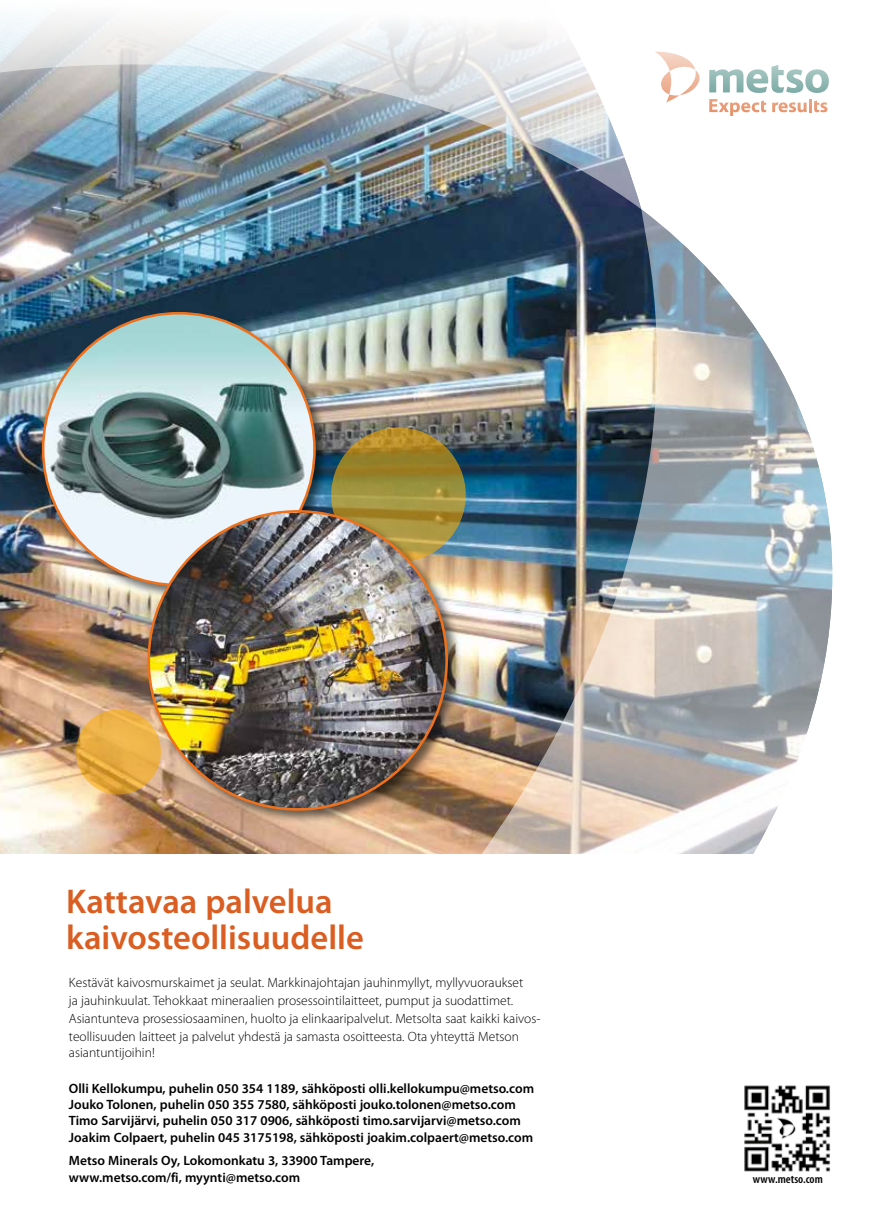
<style>
.page{position:relative;width:893px;height:1221px;background:#fff}
.page>*{position:absolute;margin:0;border:0;box-sizing:border-box;transform-origin:0 0}
.t1{font:600 34.5px/35.5px "Myriad Pro";color:#da5e22}
.t2{font:600 13.5px/16.4px "Myriad Pro";color:#000}
.t3{font:300 13.5px/17.9px "Myriad Pro";color:#000}
.t4{font:600 condensed 11.85px "Myriad Pro";color:#000;scale:1.05 1}
</style>
<div class="page">
<img style="left:0;top:17px;width:641px;height:192px">
<img style="left:0;top:209px;width:832px;height:645px">
<svg style="left:709px;top:65px;width:120px;height:28px"></svg>
<svg style="left:656px;top:52px;width:43px;height:50px"></svg>
<svg style="left:709px;top:99px;width:57px;height:17px"></svg>
<svg style="left:772px;top:99px;width:55px;height:13px"></svg>
<img style="left:744px;top:1085px;width:86px;height:87px">
<svg style="left:76px;top:709px;width:85px;height:85px;background:#e7ac43"></svg>
<div style="left:40px;top:310px;width:290px;height:290px;background:#000;opacity:.55"></div>
<img style="left:43px;top:313px;width:271px;height:272px;border-radius:136px">
<svg style="left:331px;top:427px;width:135px;height:135px;background:#a08b33"></svg>
<div style="left:145px;top:508px;width:317px;height:316px;background:#000;opacity:.55"></div>
<img style="left:149px;top:513px;width:298px;height:296px">
<h1 class="t1" style="left:66px;top:884px;width:299px">Kattavaa palvelua kaivosteollisuudelle</h1>
<p class="t3" style="left:69px;top:974px;width:473px">Kestävät kaivosmurskaimet ja seulat. Markkinajohtajan jauhinmyllyt, myllyvuoraukset<br>ja jauhinkuulat. Tehokkaat mineraalien prosessointilaitteet, pumput ja suodattimet.<br>Asiantunteva prosessiosaaminen, huolto ja elinkaaripalvelut. Metsolta saat kaikki kaivos&shy;teollisuuden laitteet ja palvelut yhdestä ja samasta osoitteesta. Ota yhteyttä Metson</p>
<p class="t3" style="left:69px;top:1043px;width:87px">asiantuntijoihin!</p>
<p class="t2" style="left:69px;top:1080px;width:467px">Olli Kellokumpu, puhelin 050 354 1189, sähköposti olli.kellokumpu@metso.com Jouko Tolonen, puhelin 050 355 7580, sähköposti jouko.tolonen@metso.com Timo Sarvijärvi, puhelin 050 317 0906, sähköposti timo.sarvijarvi@metso.com Joakim Colpaert, puhelin 045 3175198, sähköposti joakim.colpaert@metso.com</p>
<p class="t2" style="left:69px;top:1152px;width:307px">Metso Minerals Oy, Lokomonkatu 3, 33900 Tampere, www.metso.com/fi, myynti@metso.com</p>
<p class="t4" style="left:753px;top:1171px;width:68px">www.metso.com</p>
</div>
